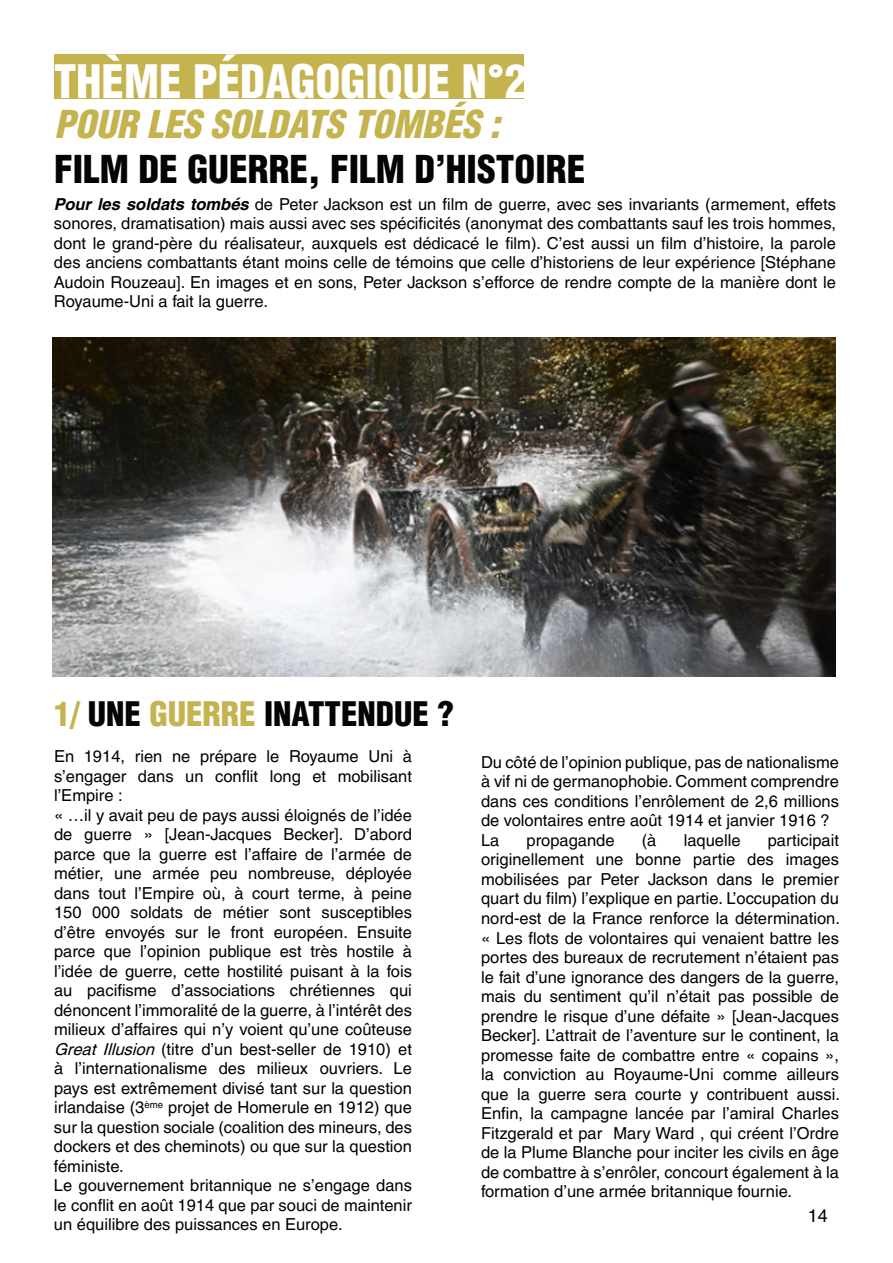
<style>
.page{position:relative;width:893px;height:1263px;background:#fff}
.page>*{position:absolute;margin:0;border:0;box-sizing:border-box;transform-origin:0 0}
.t1{font:900 condensed 45px "Helvetica LT Pro";color:#fff}
.t2{font:900 condensed 37.5px "Helvetica LT Pro";color:#030404}
.t3{font:italic 900 condensed 37.5px "Helvetica LT Pro";color:#c4b34f}
.t4{font:900 condensed 33px "Helvetica LT Pro";color:#030404}
.t5{font:18px "Helvetica LT Pro";color:#000}
.t6{font:16.5px/19.5px "Helvetica LT Pro";color:#000}
.s1{font-weight:700;font-style:italic}
.s2{color:#c4b34f}
.s3{font-style:italic}
</style>
<div class="page">
<img style="left:53px;top:337px;width:783px;height:339px">
<div style="left:54px;top:54px;width:469px;height:44px;background:#c4b34f"></div>
<h1 class="t1" style="left:54px;top:53px;width:475px">THÈME PÉDAGOGIQUE N°2</h1>
<h2 class="t3" style="left:54px;top:98px;width:447px">POUR LES SOLDATS TOMBÉS :</h2>
<h2 class="t2" style="left:54px;top:145px;width:533px">FILM DE GUERRE, FILM D’HISTOIRE</h2>
<p class="t6" style="left:54px;top:194px;width:783px;text-align:justify"><span class="s1">Pour les soldats tombés</span> de Peter Jackson est un film de guerre, avec ses invariants (armement, effets sonores, dramatisation) mais aussi avec ses spécificités (anonymat des combattants sauf les trois hommes, dont le grand-père du réalisateur, auxquels est dédicacé le film). C’est aussi un film d’histoire, la parole des anciens combattants étant moins celle de témoins que celle d’historiens de leur expérience [Stéphane Audoin Rouzeau]. En images et en sons, Peter Jackson s’efforce de rendre compte de la manière dont le Royaume-Uni a fait la guerre.</p>
<h3 class="t4" style="left:54px;top:693px;width:401px"><span class="s2">1/</span> UNE <span class="s2">GUERRE</span> INATTENDUE ?</h3>
<p class="t6" style="left:54px;top:746px;width:359px">En 1914, rien ne prépare le Royaume Uni à s’engager dans un conflit long et mobilisant l’Empire :<br>« …il y avait peu de pays aussi éloignés de l’idée de guerre » [Jean-Jacques Becker]. D’abord parce que la guerre est l’affaire de l’armée de métier, une armée peu nombreuse, déployée dans tout l’Empire où, à court terme, à peine 150 000 soldats de métier sont susceptibles d’être envoyés sur le front européen. Ensuite parce que l’opinion publique est très hostile à l’idée de guerre, cette hostilité puisant à la fois au pacifisme d’associations chrétiennes qui dénoncent l’immoralité de la guerre, à l’intérêt des milieux d’affaires qui n’y voient qu’une coûteuse <span class="s3">Great Illusion</span> (titre d’un best-seller de 1910) et à l’internationalisme des milieux ouvriers. Le pays est extrêmement divisé tant sur la question irlandaise (3<sup>ème</sup> projet de Homerule en 1912) que sur la question sociale (coalition des mineurs, des dockers et des cheminots) ou que sur la question féministe.<br>Le gouvernement britannique ne s’engage dans le conflit en août 1914 que par souci de maintenir un équilibre des puissances en Europe.</p>
<p class="t6" style="left:481px;top:752px;width:359px">Du côté de l’opinion publique, pas de nationalisme à vif ni de germanophobie. Comment comprendre dans ces conditions l’enrôlement de 2,6 millions de volontaires entre août 1914 et janvier 1916 ?<br>La</p>
<p class="t6" style="left:527px;top:830px;width:90px">propagande</p>
<p class="t6" style="left:642px;top:830px;width:16px">(à</p>
<p class="t6" style="left:684px;top:830px;width:58px">laquelle</p>
<p class="t6" style="left:481px;top:830px;width:360px;text-align:justify;text-indent:287px">participait originellement une bonne partie des images mobilisées par Peter Jackson dans le premier quart du film) l’explique en partie. L’occupation du nord-est de la France renforce la détermination. « Les flots de volontaires qui venaient battre les portes des bureaux de recrutement n’étaient pas le fait d’une ignorance des dangers de la guerre, mais du sentiment qu’il n’était pas possible de prendre le risque d’une défaite » [Jean-Jacques Becker]. L’attrait de l’aventure sur le continent, la promesse faite de combattre entre « copains », la conviction au Royaume-Uni comme ailleurs que la guerre sera courte y contribuent aussi.<br>Enfin, la campagne lancée par l’amiral Charles Fitzgerald et par Mary Ward , qui créent l’Ordre de la Plume Blanche pour inciter les civils en âge de combattre à s’enrôler, concourt également à la formation d’une armée britannique fournie.</p>
<p class="t5" style="left:808px;top:1205px;width:22px">14</p>
</div>
